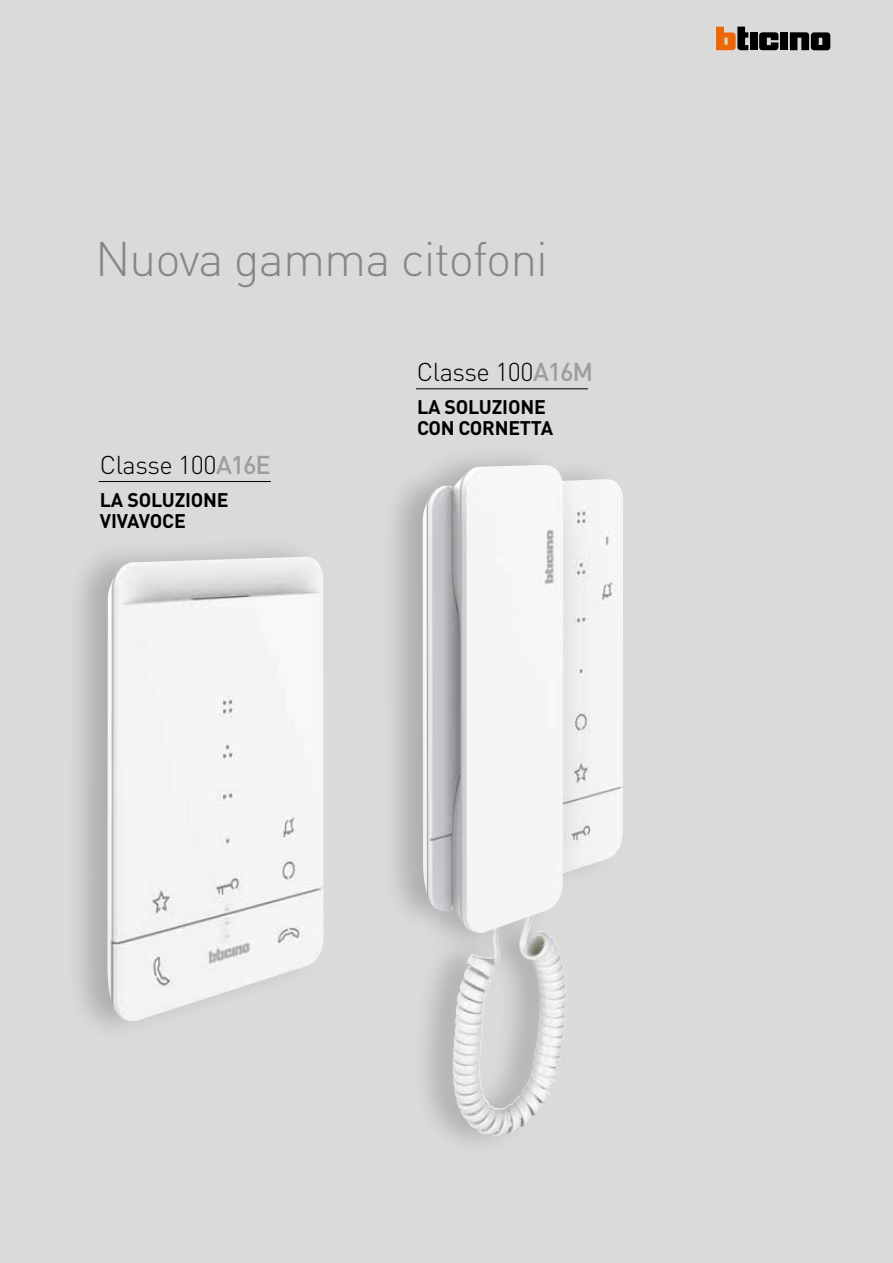
<style>
.page{position:relative;width:893px;height:1263px;background:#dadada}
.page>*{position:absolute;margin:0;border:0;box-sizing:border-box;transform-origin:0 0}
.t1{font:300 48px "DIN Pro";letter-spacing:-.02em;color:#878787}
.t2{font:300 25.5px "DIN Pro";letter-spacing:-.02em;color:#000}
.t3{font:700 19.5px/21px "DIN Pro";letter-spacing:-.01em;color:#000}
.s1{font-weight:500;color:#9d9d9c}
</style>
<div class="page">
<div style="left:750px;top:32px;width:8px;height:18px;background:#000"></div>
<div style="left:780px;top:32px;width:8px;height:18px;background:#000"></div>
<svg style="left:716px;top:27px;width:32px;height:23px"></svg>
<svg style="left:759px;top:32px;width:19px;height:18px"></svg>
<svg style="left:790px;top:32px;width:40px;height:18px"></svg>
<div style="left:65px;top:535px;width:261px;height:507px;background:#000;opacity:.2"></div>
<img style="left:107px;top:557px;width:216px;height:465px">
<div style="left:380px;top:443px;width:245px;height:715px;background:#000;opacity:.2"></div>
<img style="left:423px;top:465px;width:141px;height:672px">
<hr style="left:99px;top:481px;width:172px;height:1px;background:#000">
<hr style="left:416px;top:388px;width:172px;height:1px;background:#000">
<h1 class="t1" style="left:95px;top:226px;width:454px">Nuova gamma citofoni</h1>
<h2 class="t2" style="left:100px;top:447px;width:172px">Classe 100<span class="s1">A16E</span></h2>
<p class="t3" style="left:100px;top:488px;width:130px">LA SOLUZIONE<br>VIVAVOCE</p>
<h2 class="t2" style="left:417px;top:354px;width:178px">Classe 100<span class="s1">A16M</span></h2>
<p class="t3" style="left:417px;top:396px;width:138px">LA SOLUZIONE<br>CON CORNETTA</p>
</div>
